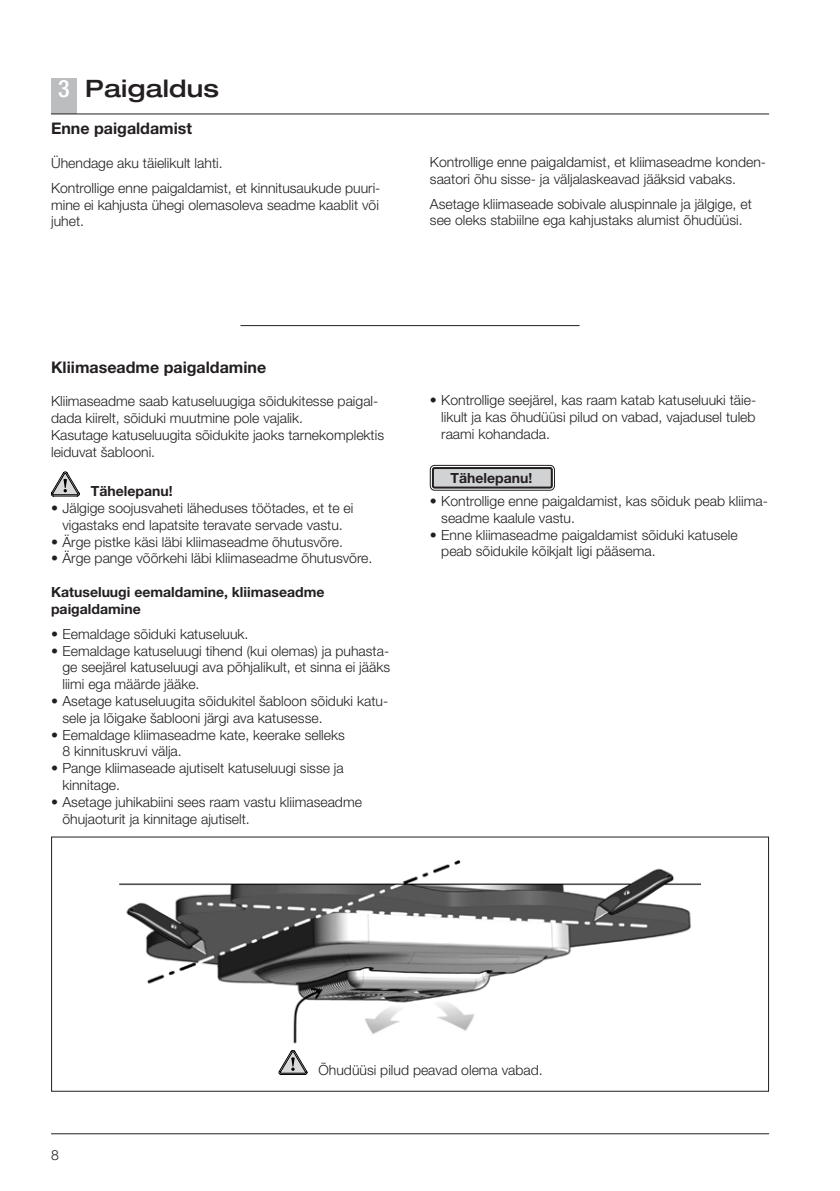
<style>
.page{position:relative;width:840px;height:1191px;background:#fff}
.page>*{position:absolute;margin:0;border:0;box-sizing:border-box;transform-origin:0 0}
.t1{font:500 expanded 24px "Helvetica Neue";letter-spacing:.01em;color:#231f20}
.t2{font:700 16px "Helvetica Neue";color:#231f20}
.t3{font:300 14px/16.8px "Helvetica Neue";color:#231f20}
.t4{font:700 14px/16.8px "Helvetica Neue";color:#231f20}
.s1{font-stretch:condensed;color:#fff}
</style>
<div class="page">
<hr style="left:51px;top:1133px;width:717px;height:1px;background:#231f20">
<div style="left:51px;top:78px;width:26px;height:35px;background:#bcbdc0"></div>
<hr style="left:51px;top:113px;width:717px;height:1px;background:#231f20">
<hr style="left:240px;top:325px;width:339px;height:1px;background:#231f20">
<img style="left:119px;top:860px;width:581px;height:215px">
<svg style="left:279px;top:1050px;width:28px;height:24px"></svg>
<div style="left:431px;top:467px;width:121px;height:21px;background:#d1d2d4;border-radius:3px"></div>
<div style="left:429px;top:465px;width:125px;height:25px;border:1px solid #231f20;border-radius:4px"></div>
<div style="left:431px;top:467px;width:121px;height:21px;border:2px solid #231f20;border-radius:2px"></div>
<svg style="left:51px;top:471px;width:28px;height:25px"></svg>
<h1 class="t1" style="left:58px;top:73px;width:162px"><span class="s1">3</span> Paigaldus</h1>
<p class="t2" style="left:51px;top:119px;width:142px">Enne paigaldamist</p>
<p class="t3" style="left:51px;top:150px;width:331px;line-height:24.8px">Ühendage aku täielikult lahti.<br>Kontrollige enne paigaldamist, et kinnitusaukude puuri-</p>
<p class="t3" style="left:51px;top:196px;width:329px">mine ei kahjusta ühegi olemasoleva seadme kaablit või juhet.</p>
<p class="t3" style="left:429px;top:153px;width:337px">Kontrollige enne paigaldamist, et kliimaseadme konden&shy;saatori õhu sisse- ja väljalaskeavad jääksid vabaks.</p>
<p class="t3" style="left:429px;top:195px;width:323px">Asetage kliimaseade sobivale aluspinnale ja jälgige, et see oleks stabiilne ega kahjustaks alumist õhudüüsi.</p>
<p class="t2" style="left:51px;top:357px;width:216px">Kliimaseadme paigaldamine</p>
<p class="t3" style="left:51px;top:392px;width:334px">Kliimaseadme saab katuseluugiga sõidukitesse paigal&shy;dada kiirelt, sõiduki muutmine pole vajalik.<br>Kasutage katuseluugita sõidukite jaoks tarnekomplektis leiduvat šablooni.</p>
<p class="t4" style="left:91px;top:482px;width:83px">Tähelepanu!</p>
<p class="t3" style="left:51px;top:499px;width:304px;text-align:center">• Jälgige soojusvaheti läheduses töötades, et te ei vigastaks end lapatsite teravate servade vastu.</p>
<p class="t3" style="left:51px;top:533px;width:293px">• Ärge pistke käsi läbi kliimaseadme õhutusvõre.</p>
<p class="t3" style="left:51px;top:550px;width:322px">• Ärge pange võõrkehi läbi kliimaseadme õhutusvõre.</p>
<p class="t4" style="left:51px;top:583px;width:275px">Katuseluugi eemaldamine, kliimaseadme paigaldamine</p>
<p class="t3" style="left:51px;top:625px;width:199px">• Eemaldage sõiduki katuseluuk.</p>
<p class="t3" style="left:62px;top:642px;width:329px;text-align:justify;text-indent:-11px">• Eemaldage katuseluugi tihend (kui olemas) ja puhasta&shy;ge seejärel katuseluugi ava põhjalikult, et sinna ei jääks liimi ega määrde jääke.</p>
<p class="t3" style="left:62px;top:692px;width:327px;text-indent:-11px">• Asetage katuseluugita sõidukitel šabloon sõiduki katu&shy;sele ja lõigake šablooni järgi ava katusesse.</p>
<p class="t3" style="left:62px;top:726px;width:284px;text-indent:-11px">• Eemaldage kliimaseadme kate, keerake selleks<br>8 kinnituskruvi välja.</p>
<p class="t3" style="left:62px;top:759px;width:283px;text-indent:-11px">• Pange kliimaseade ajutiselt katuseluugi sisse ja kinnitage.</p>
<p class="t3" style="left:62px;top:793px;width:301px;text-indent:-11px">• Asetage juhikabiini sees raam vastu kliimaseadme õhujaoturit ja kinnitage ajutiselt.</p>
<p class="t3" style="left:441px;top:391px;width:316px;text-align:justify;text-indent:-11px">• Kontrollige seejärel, kas raam katab katuseluuki täie&shy;likult ja kas õhudüüsi pilud on vabad, vajadusel tuleb raami kohandada.</p>
<p class="t4" style="left:450px;top:469px;width:83px">Tähelepanu!</p>
<p class="t3" style="left:441px;top:492px;width:328px;text-indent:-11px">• Kontrollige enne paigaldamist, kas sõiduk peab kliima&shy;seadme kaalule vastu.</p>
<p class="t3" style="left:441px;top:526px;width:298px;text-indent:-11px">• Enne kliimaseadme paigaldamist sõiduki katusele peab sõidukile kõikjalt ligi pääsema.</p>
<p class="t3" style="left:51px;top:1146px;width:9px">8</p>
<p class="t3" style="left:318px;top:1061px;width:226px">Õhudüüsi pilud peavad olema vabad.</p>
</div>
